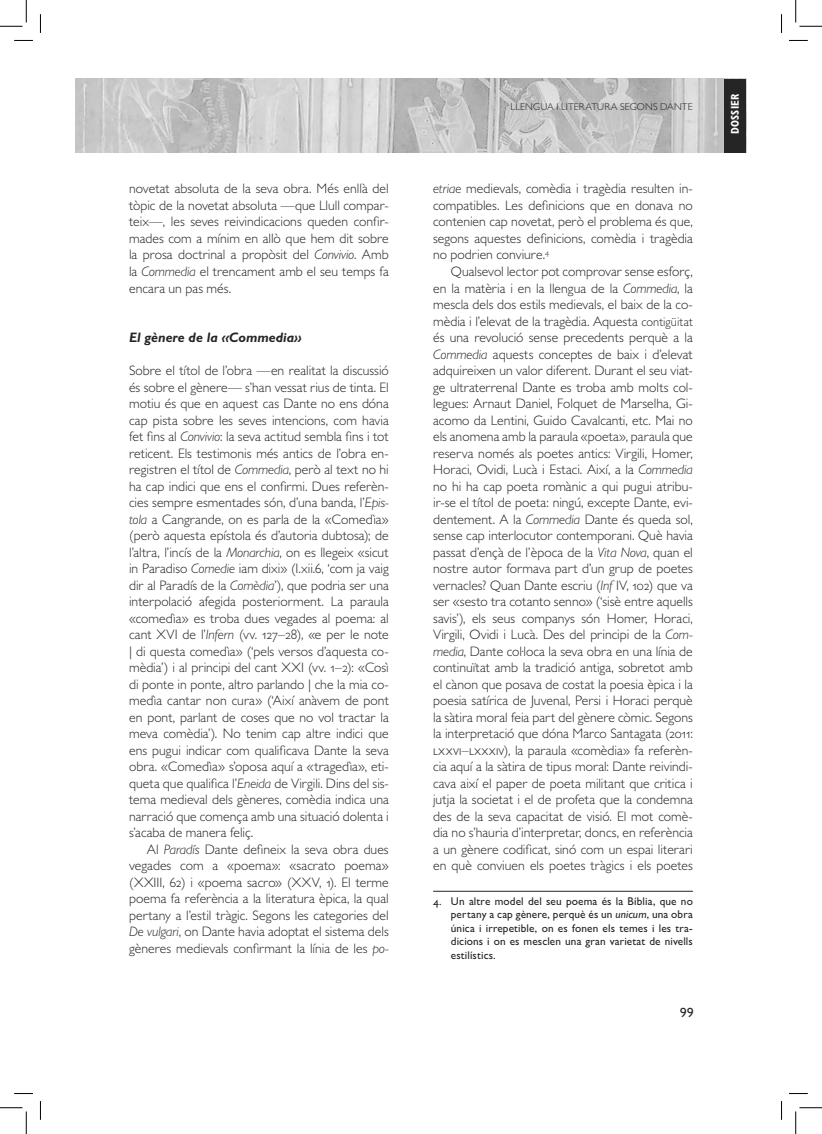
<style>
.page{position:relative;width:822px;height:1134px;background:#fff}
.page>*{position:absolute;margin:0;border:0;box-sizing:border-box;transform-origin:0 0}
.Text_principal{font:300 13.75px/16.5px "Gill Sans MT Pro";color:#252525;text-align:justify}
.Títol_de_capítol{font:italic 700 13.75px "Gill Sans MT Pro";color:#252525}
.t1{font:500 13.75px "Gill Sans MT Pro";color:#252525}
.Text_de_nota_a_peu_d{font:500 11.25px/13.5px "Gill Sans MT Pro";letter-spacing:.015em;color:#252525;text-align:justify}
.t2{font:700 condensed 11.25px "Gill Sans MT Pro";letter-spacing:.01em;color:#fff}
.t3{font:300 10px "Gill Sans MT Pro";letter-spacing:.015em;color:#252525}
.s1{font-style:italic}
.s2{font-size:12.5px}
</style>
<div class="page">
<img style="left:75px;top:79px;width:649px;height:73px">
<div style="left:724px;top:79px;width:22px;height:73px;background:#252525"></div>
<hr style="left:433px;top:890px;width:259px;height:1px;background:#252525">
<svg style="left:14px;top:40px;width:19px;height:1px"></svg>
<svg style="left:789px;top:40px;width:18px;height:1px"></svg>
<svg style="left:14px;top:1093px;width:19px;height:1px"></svg>
<svg style="left:789px;top:1093px;width:18px;height:1px"></svg>
<svg style="left:40px;top:14px;width:1px;height:19px"></svg>
<svg style="left:40px;top:1101px;width:1px;height:18px"></svg>
<svg style="left:781px;top:14px;width:1px;height:19px"></svg>
<svg style="left:781px;top:1101px;width:1px;height:18px"></svg>
<svg style="left:0;top:0;width:27px;height:27px"></svg>
<svg style="left:0;top:1107px;width:27px;height:26px"></svg>
<svg style="left:795px;top:0;width:26px;height:27px"></svg>
<svg style="left:795px;top:1107px;width:26px;height:26px"></svg>
<p class="Text_principal" style="left:129px;top:180px;width:261px">novetat absoluta de la seva obra. Més enllà del tòpic de la novetat absoluta —que Llull compar&shy;teix—, les seves reivindicacions queden confir&shy;mades com a mínim en allò que hem dit sobre la prosa doctrinal a propòsit del <span class="s1">Convivio</span>. Amb la <span class="s1">Commedia</span> el trencament amb el seu temps fa encara un pas més.</p>
<p class="Títol_de_capítol" style="left:129px;top:329px;width:174px">El gènere de la «Commedia»</p>
<p class="Text_principal" style="left:129px;top:362px;width:261px">Sobre el títol de l’obra —en realitat la discussió és sobre el gènere— s’han vessat rius de tinta. El motiu és que en aquest cas Dante no ens dóna cap pista sobre les seves intencions, com havia fet fins al <span class="s1">Convivio</span>: la seva actitud sembla fins i tot reticent. Els testimonis més antics de l’obra en&shy;registren el títol de <span class="s1">Commedia</span>, però al text no hi ha cap indici que ens el confirmi. Dues referèn&shy;cies sempre esmentades són, d’una banda, l’<span class="s1">Epis&shy;tola</span> a Cangrande, on es parla de la «Comedìa» (però aquesta epístola és d’autoria dubtosa); de l’altra, l’incís de la <span class="s1">Monarchia</span>, on es llegeix «sicut in Paradiso <span class="s1">Comedie</span> iam dixi» (I.xii.6, ‘com ja vaig dir al Paradís de la <span class="s1">Comèdia</span>’), que podria ser una interpolació afegida posteriorment. La paraula «comedìa» es troba dues vegades al poema: al cant XVI de l’<span class="s1">Infern</span> (vv. 127–28), «e per le note | di questa comedìa» (‘pels versos d’aquesta co&shy;mèdia’) i al principi del cant XXI (vv. 1–2): «Così di ponte in ponte, altro parlando | che la mia co&shy;medìa cantar non cura» (‘Així anàvem de pont en pont, parlant de coses que no vol tractar la meva comèdia’). No tenim cap altre indici que ens pugui indicar com qualificava Dante la seva obra. «Comedìa» s’oposa aquí a «tragedìa», eti&shy;queta que qualifica l’<span class="s1">Eneida</span> de Virgili. Dins del sis&shy;tema medieval dels gèneres, comèdia indica una narració que comença amb una situació dolenta i s’acaba de manera feliç.</p>
<p class="Text_principal" style="left:129px;top:840px;width:261px;text-indent:18px">Al <span class="s1">Paradís</span> Dante defineix la seva obra dues vegades com a «poema»: «sacrato poema» (XXIII, 62) i «poema sacro» (XXV, 1). El terme poema fa referència a la literatura èpica, la qual pertany a l’estil tràgic. Segons les categories del <span class="s1">De vulgari</span>, on Dante havia adoptat el sistema dels gèneres medievals confirmant la línia de les <span class="s1">po-</span></p>
<p class="t3" style="left:510px;top:100px;width:184px">LLENGUA I LITERATURA SEGONS DANTE</p>
<p class="Text_principal" style="left:433px;top:180px;width:261px"><span class="s1">etriae</span> medievals, comèdia i tragèdia resulten in&shy;compatibles. Les definicions que en donava no contenien cap novetat, però el problema és que, segons aquestes definicions, comèdia i tragèdia no podrien conviure.<sup>4</sup></p>
<p class="Text_principal" style="left:433px;top:263px;width:261px;text-indent:18px">Qualsevol lector pot comprovar sense esforç, en la matèria i en la llengua de la <span class="s1">Commedia</span>, la mescla dels dos estils medievals, el baix de la co&shy;mèdia i l’elevat de la tragèdia. Aquesta <span class="s2">contigüitat </span>és una revolució sense precedents perquè a la <span class="s1">Commedia</span> aquests conceptes de baix i d’elevat adquireixen un valor diferent. Durant el seu viat&shy;ge ultraterrenal Dante es troba amb molts coŀ&shy;legues: Arnaut Daniel, Folquet de Marselha, Gi&shy;acomo da Lentini, Guido Cavalcanti, etc. Mai no els anomena amb la paraula «poeta», paraula que reserva només als poetes antics: Virgili, Homer, Horaci, Ovidi, Lucà i Estaci. Així, a la <span class="s1">Commedia </span>no hi ha cap poeta romànic a qui pugui atribu&shy;ir-se el títol de poeta: ningú, excepte Dante, evi&shy;dentement. A la <span class="s1">Commedia</span> Dante és queda sol, sense cap interlocutor contemporani. Què havia passat d’ençà de l’època de la <span class="s1">Vita Nova</span>, quan el nostre autor formava part d’un grup de poetes vernacles? Quan Dante escriu (<span class="s1">Inf</span> IV, 102) que va ser «sesto tra cotanto senno» (‘sisè entre aquells savis’), els seus companys són Homer, Horaci, Virgili, Ovidi i Lucà. Des del principi de la <span class="s1">Com&shy;media</span>, Dante coŀloca la seva obra en una línia de continuïtat amb la tradició antiga, sobretot amb el cànon que posava de costat la poesia èpica i la poesia satírica de Juvenal, Persi i Horaci perquè la sàtira moral feia part del gènere còmic. Segons la interpretació que dóna Marco Santagata (2011: lxxvi–lxxxiv), la paraula «comèdia» fa referèn&shy;cia aquí a la sàtira de tipus moral: Dante reivindi&shy;cava així el paper de poeta militant que critica i jutja la societat i el de profeta que la condemna des de la seva capacitat de visió. El mot comè&shy;dia no s’hauria d’interpretar, doncs, en referència a un gènere codificat, sinó com un espai literari en què conviuen els poetes tràgics i els poetes</p>
<p class="Text_de_nota_a_peu_d" style="left:451px;top:894px;width:243px;text-indent:-18px">4. Un altre model del seu poema és la Bíblia, que no pertany a cap gènere, perquè és un <span class="s1">unicum</span>, una obra única i irrepetible, on es fonen els temes i les tra&shy;dicions i on es mesclen una gran varietat de nivells estilístics.</p>
<p class="t1" style="left:679px;top:1001px;width:15px">99</p>
<p class="t2" style="left:728px;top:134px;width:41px;rotate:-90deg">DOSSIER</p>
</div>
